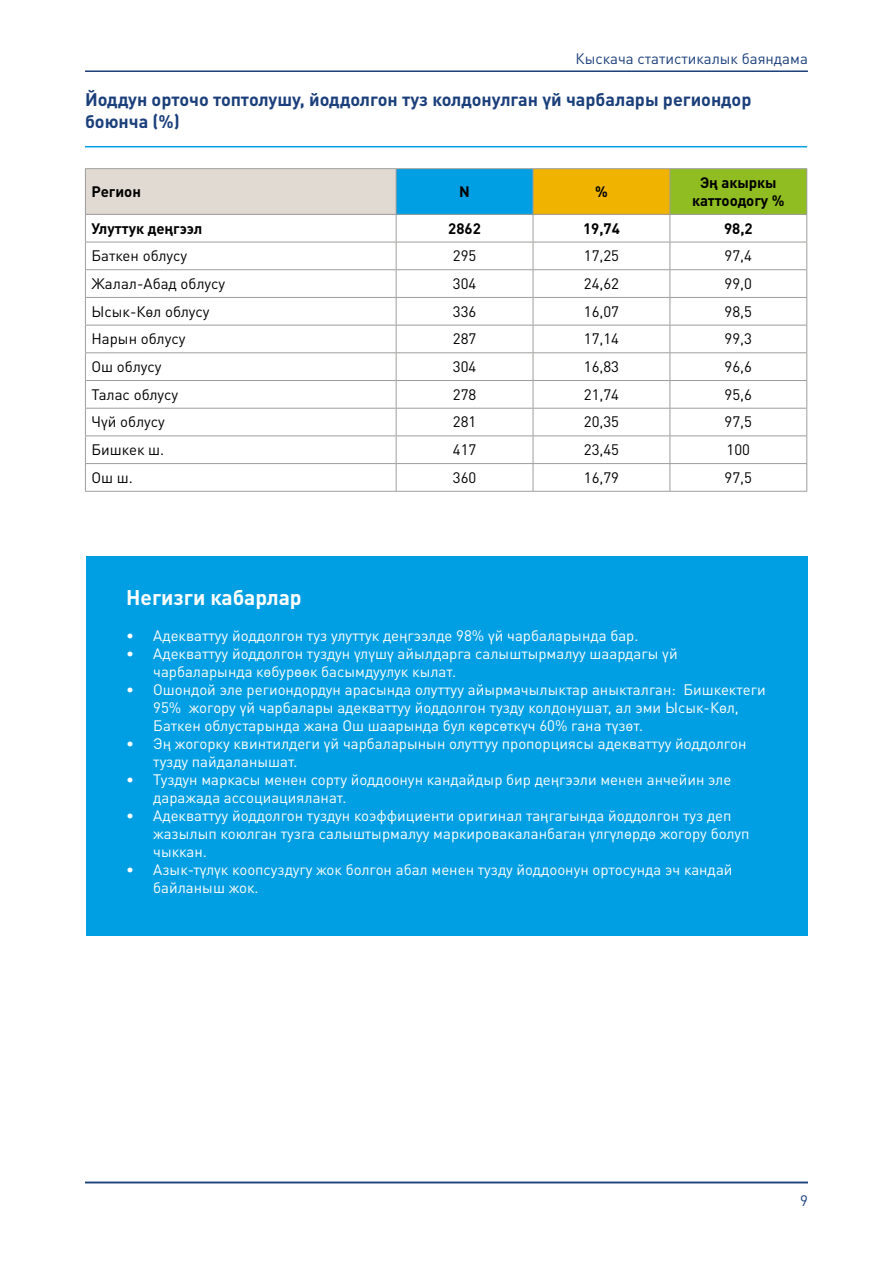
<style>
.page{position:relative;width:893px;height:1263px;background:#fff}
.page>*{position:absolute;margin:0;border:0;box-sizing:border-box;transform-origin:0 0}
.t1{font:700 21px "DIN Pro";color:#fff}
.t2{font:700 18px/21.6px "DIN Pro";color:#1b3f7b}
.t3{font:15px/18px "DIN Pro";color:#fff}
.t4{font:15px "DIN Pro";color:#000}
.t5{font:700 15px/18px "DIN Pro";color:#000;text-align:center}
.t6{font:15px "DIN Pro";color:#1b3f7b}
</style>
<div class="page">
<hr style="left:85px;top:70px;width:723px;height:2px;background:#1b3f7b">
<hr style="left:85px;top:1182px;width:723px;height:1px;background:#1b3f7b">
<hr style="left:85px;top:146px;width:722px;height:1px;background:#009fe3">
<div style="left:87px;top:556px;width:721px;height:379px;background:#009fe3"></div>
<div style="left:85px;top:169px;width:311px;height:45px;background:#e1dad3"></div>
<div style="left:396px;top:169px;width:137px;height:45px;background:#009fe3"></div>
<div style="left:533px;top:169px;width:137px;height:45px;background:#efb300"></div>
<div style="left:670px;top:169px;width:137px;height:45px;background:#90bd22"></div>
<hr style="left:85px;top:168px;width:311px;height:1px;background:#9d9d9c">
<hr style="left:85px;top:169px;width:1px;height:45px;background:#9d9d9c">
<hr style="left:396px;top:168px;width:137px;height:1px;background:#9d9d9c">
<hr style="left:396px;top:169px;width:1px;height:45px;background:#9d9d9c">
<hr style="left:533px;top:168px;width:137px;height:1px;background:#9d9d9c">
<hr style="left:533px;top:169px;width:1px;height:45px;background:#9d9d9c">
<hr style="left:670px;top:168px;width:137px;height:1px;background:#9d9d9c">
<hr style="left:669px;top:169px;width:1px;height:45px;background:#9d9d9c">
<hr style="left:806px;top:169px;width:1px;height:45px;background:#9d9d9c">
<hr style="left:85px;top:214px;width:311px;height:1px;background:#9d9d9c">
<hr style="left:396px;top:214px;width:137px;height:1px;background:#9d9d9c">
<hr style="left:533px;top:214px;width:137px;height:1px;background:#9d9d9c">
<hr style="left:670px;top:214px;width:137px;height:1px;background:#9d9d9c">
<hr style="left:85px;top:242px;width:311px;height:1px;background:#9d9d9c">
<hr style="left:396px;top:242px;width:137px;height:1px;background:#9d9d9c">
<hr style="left:533px;top:242px;width:137px;height:1px;background:#9d9d9c">
<hr style="left:670px;top:242px;width:137px;height:1px;background:#9d9d9c">
<hr style="left:85px;top:269px;width:311px;height:1px;background:#9d9d9c">
<hr style="left:396px;top:269px;width:137px;height:1px;background:#9d9d9c">
<hr style="left:533px;top:269px;width:137px;height:1px;background:#9d9d9c">
<hr style="left:670px;top:269px;width:137px;height:1px;background:#9d9d9c">
<hr style="left:85px;top:297px;width:311px;height:1px;background:#9d9d9c">
<hr style="left:396px;top:297px;width:137px;height:1px;background:#9d9d9c">
<hr style="left:533px;top:297px;width:137px;height:1px;background:#9d9d9c">
<hr style="left:670px;top:297px;width:137px;height:1px;background:#9d9d9c">
<hr style="left:85px;top:325px;width:311px;height:1px;background:#9d9d9c">
<hr style="left:396px;top:325px;width:137px;height:1px;background:#9d9d9c">
<hr style="left:533px;top:325px;width:137px;height:1px;background:#9d9d9c">
<hr style="left:670px;top:325px;width:137px;height:1px;background:#9d9d9c">
<hr style="left:85px;top:352px;width:311px;height:1px;background:#9d9d9c">
<hr style="left:396px;top:352px;width:137px;height:1px;background:#9d9d9c">
<hr style="left:533px;top:352px;width:137px;height:1px;background:#9d9d9c">
<hr style="left:670px;top:352px;width:137px;height:1px;background:#9d9d9c">
<hr style="left:85px;top:380px;width:311px;height:1px;background:#9d9d9c">
<hr style="left:396px;top:380px;width:137px;height:1px;background:#9d9d9c">
<hr style="left:533px;top:380px;width:137px;height:1px;background:#9d9d9c">
<hr style="left:670px;top:380px;width:137px;height:1px;background:#9d9d9c">
<hr style="left:85px;top:408px;width:311px;height:1px;background:#9d9d9c">
<hr style="left:396px;top:408px;width:137px;height:1px;background:#9d9d9c">
<hr style="left:533px;top:408px;width:137px;height:1px;background:#9d9d9c">
<hr style="left:670px;top:408px;width:137px;height:1px;background:#9d9d9c">
<hr style="left:85px;top:435px;width:311px;height:1px;background:#9d9d9c">
<hr style="left:396px;top:435px;width:137px;height:1px;background:#9d9d9c">
<hr style="left:533px;top:435px;width:137px;height:1px;background:#9d9d9c">
<hr style="left:670px;top:435px;width:137px;height:1px;background:#9d9d9c">
<hr style="left:85px;top:463px;width:311px;height:1px;background:#9d9d9c">
<svg style="left:85px;top:215px;width:1px;height:276px"></svg>
<hr style="left:396px;top:463px;width:137px;height:1px;background:#9d9d9c">
<svg style="left:396px;top:215px;width:1px;height:276px"></svg>
<hr style="left:533px;top:463px;width:137px;height:1px;background:#9d9d9c">
<svg style="left:533px;top:215px;width:1px;height:276px"></svg>
<hr style="left:670px;top:463px;width:137px;height:1px;background:#9d9d9c">
<svg style="left:669px;top:215px;width:1px;height:276px"></svg>
<svg style="left:806px;top:215px;width:1px;height:276px"></svg>
<hr style="left:85px;top:491px;width:311px;height:1px;background:#9d9d9c">
<hr style="left:396px;top:491px;width:137px;height:1px;background:#9d9d9c">
<hr style="left:533px;top:491px;width:137px;height:1px;background:#9d9d9c">
<hr style="left:670px;top:491px;width:137px;height:1px;background:#9d9d9c">
<p class="t6" style="left:576px;top:47px;width:234px">Кыскача статистикалык баяндама</p>
<p class="t2" style="left:85px;top:87px;width:668px">Йоддун орточо топтолушу, йоддолгон туз колдонулган үй чарбалары региондор боюнча (%)</p>
<p class="t5" style="left:91px;top:181px;width:51px">Регион</p>
<p class="t5" style="left:459px;top:181px;width:12px">N</p>
<p class="t5" style="left:595px;top:181px;width:14px">%</p>
<p class="t5" style="left:692px;top:172px;width:94px">Эң акыркы каттоодогу %</p>
<p class="t5" style="left:91px;top:217px;width:112px">Улуттук деңгээл</p>
<p class="t5" style="left:448px;top:217px;width:34px">2862</p>
<p class="t5" style="left:583px;top:217px;width:38px">19,74</p>
<p class="t5" style="left:724px;top:217px;width:30px">98,2</p>
<p class="t4" style="left:91px;top:244px;width:97px">Баткен облусу</p>
<p class="t4" style="left:453px;top:244px;width:25px">295</p>
<p class="t4" style="left:584px;top:244px;width:37px">17,25</p>
<p class="t4" style="left:725px;top:244px;width:29px">97,4</p>
<p class="t4" style="left:91px;top:272px;width:135px">Жалал-Абад облусу</p>
<p class="t4" style="left:453px;top:272px;width:25px">304</p>
<p class="t4" style="left:584px;top:272px;width:37px">24,62</p>
<p class="t4" style="left:725px;top:272px;width:29px">99,0</p>
<p class="t4" style="left:91px;top:299px;width:120px">Ысык-Көл облусу</p>
<p class="t4" style="left:453px;top:299px;width:25px">336</p>
<p class="t4" style="left:584px;top:299px;width:37px">16,07</p>
<p class="t4" style="left:725px;top:299px;width:29px">98,5</p>
<p class="t4" style="left:91px;top:327px;width:95px">Нарын облусу</p>
<p class="t4" style="left:453px;top:327px;width:25px">287</p>
<p class="t4" style="left:584px;top:327px;width:37px">17,14</p>
<p class="t4" style="left:725px;top:327px;width:29px">99,3</p>
<p class="t4" style="left:91px;top:355px;width:72px">Ош облусу</p>
<p class="t4" style="left:453px;top:355px;width:25px">304</p>
<p class="t4" style="left:584px;top:355px;width:37px">16,83</p>
<p class="t4" style="left:725px;top:355px;width:29px">96,6</p>
<p class="t4" style="left:91px;top:382px;width:88px">Талас облусу</p>
<p class="t4" style="left:453px;top:382px;width:25px">278</p>
<p class="t4" style="left:584px;top:382px;width:37px">21,74</p>
<p class="t4" style="left:725px;top:382px;width:29px">95,6</p>
<p class="t4" style="left:91px;top:410px;width:75px">Чүй облусу</p>
<p class="t4" style="left:453px;top:410px;width:25px">281</p>
<p class="t4" style="left:584px;top:410px;width:37px">20,35</p>
<p class="t4" style="left:725px;top:410px;width:29px">97,5</p>
<p class="t4" style="left:91px;top:438px;width:74px">Бишкек ш.</p>
<p class="t4" style="left:453px;top:438px;width:25px">417</p>
<p class="t4" style="left:584px;top:438px;width:37px">23,45</p>
<p class="t4" style="left:727px;top:438px;width:25px">100</p>
<p class="t4" style="left:91px;top:466px;width:43px">Ош ш.</p>
<p class="t4" style="left:453px;top:466px;width:25px">360</p>
<p class="t4" style="left:584px;top:466px;width:37px">16,79</p>
<p class="t4" style="left:725px;top:466px;width:29px">97,5</p>
<h1 class="t1" style="left:126px;top:580px;width:177px">Негизги кабарлар</h1>
<p class="t3" style="left:126px;top:625px;width:514px">• Адекваттуу йоддолгон туз улуттук деңгээлде 98% үй чарбаларында бар.</p>
<p class="t3" style="left:153px;top:643px;width:526px;text-indent:-27px">• Адекваттуу йоддолгон туздун үлүшү айылдарга салыштырмалуу шаардагы үй чарбаларында көбурөөк басымдуулук кылат.</p>
<p class="t3" style="left:153px;top:679px;width:614px;text-indent:-27px">• Ошондой эле региондордун арасында олуттуу айырмачылыктар аныкталган: Бишкектеги<br>95% жогору үй чарбалары адекваттуу йоддолгон тузду колдонушат, ал эми Ысык-Көл,<br>Баткен облустарында жана Ош шаарында бул көрсөткүч 60% гана түзөт.</p>
<p class="t3" style="left:153px;top:733px;width:595px;text-indent:-27px">• Эң жогорку квинтилдеги үй чарбаларынын олуттуу пропорциясы адекваттуу йоддолгон тузду пайдаланышат.</p>
<p class="t3" style="left:153px;top:769px;width:580px;text-indent:-27px">• Туздун маркасы менен сорту йоддоонун кандайдыр бир деңгээли менен анчейин эле даражада ассоциацияланат.</p>
<p class="t3" style="left:153px;top:805px;width:598px;text-indent:-27px">• Адекваттуу йоддолгон туздун коэффициенти оригинал таңгагында йоддолгон туз деп жазылып коюлган тузга салыштырмалуу маркировакаланбаган үлгүлөрдө жогору болуп чыккан.</p>
<p class="t3" style="left:153px;top:859px;width:581px;text-indent:-27px">• Азык-түлүк коопсуздугу жок болгон абал менен тузду йоддоонун ортосунда эч кандай байланыш жок.</p>
<p class="t6" style="left:800px;top:1188px;width:9px">9</p>
</div>
